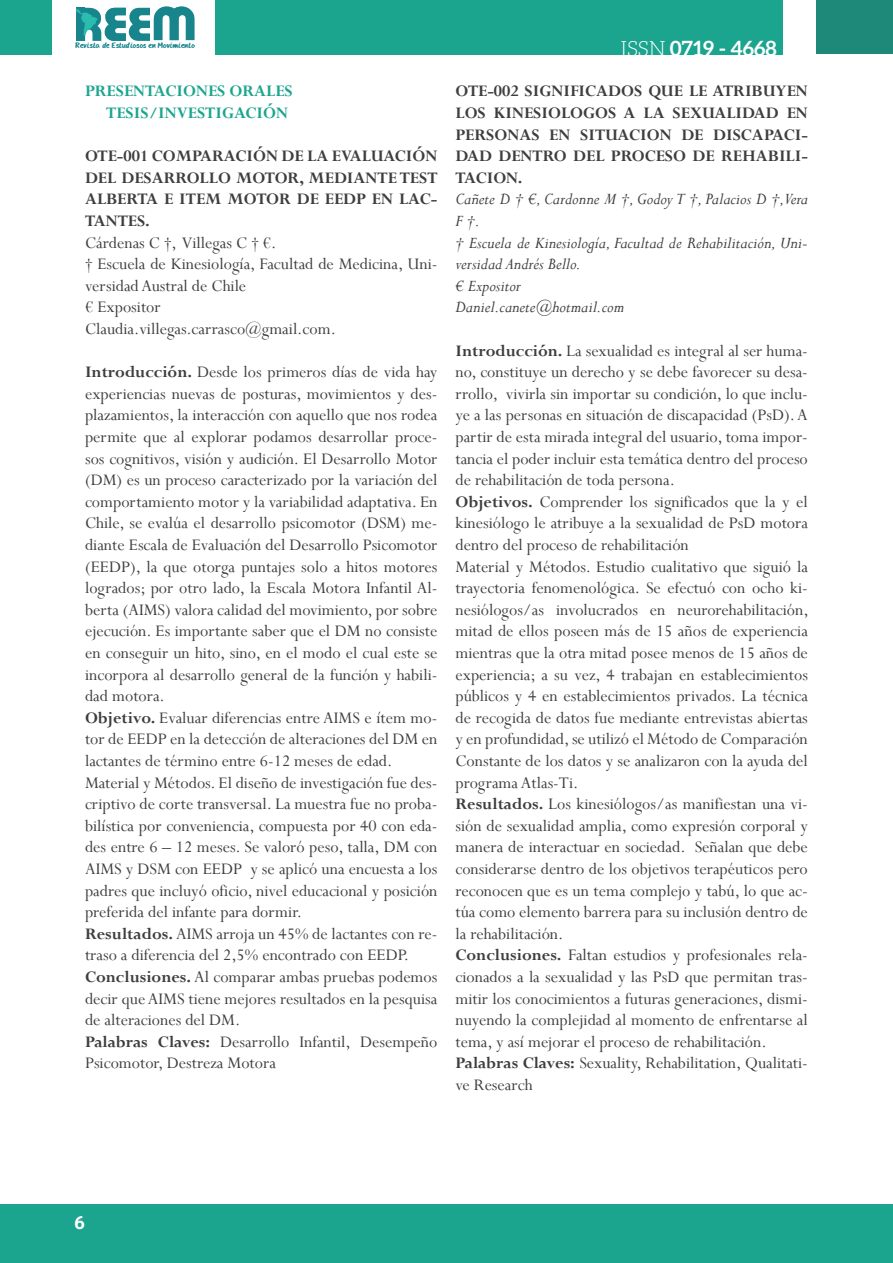
<style>
.page{position:relative;width:893px;height:1263px;background:#fff}
.page>*{position:absolute;margin:0;border:0;box-sizing:border-box;transform-origin:0 0}
.t1{font:700 21px "Aleo";color:#fff}
.t2{font:18px/21.6px "Perpetua";color:#3e3e3f;text-align:justify}
.t3{font:700 18px/21.6px "Perpetua";color:#3e3e3f;text-align:justify}
.t4{font:italic 18px/21.6px "Perpetua";color:#3e3e3f}
.t5{font:700 18px "Perpetua";color:#1ba58e}
.t6{font:700 18px "Aller";color:#fff}
.t7{font:8.1px "HANDYHANDY";color:#18858d}
.s1{font-weight:300}
.s2{font-weight:700}
</style>
<div class="page">
<div style="left:0;top:1205px;width:893px;height:58px;background:#1ba58e"></div>
<div style="left:0;top:0;width:51px;height:54px;background:#1ba58e"></div>
<div style="left:816px;top:0;width:77px;height:54px;background:#1e8978"></div>
<div style="left:215px;top:0;width:567px;height:54px;background:#1ba58e"></div>
<svg style="left:76px;top:6px;width:119px;height:35px"></svg>
<p class="t7" style="left:75px;top:42px;width:121px">Revista de Estudiosos en Movimiento</p>
<p class="t1" style="left:621px;top:36px;width:158px"><span class="s1">ISSN</span> 0719 - 4668</p>
<p class="t5" style="left:85px;top:80px;width:209px">PRESENTACIONES ORALES</p>
<p class="t5" style="left:106px;top:101px;width:183px">TESIS/INVESTIGACIÓN</p>
<p class="t3" style="left:85px;top:145px;width:354px">OTE-001 COMPARACIÓN DE LA EVALUACIÓN DEL DESARROLLO MOTOR, MEDIANTE TEST ALBERTA E ITEM MOTOR DE EEDP EN LAC-TANTES.</p>
<p class="t2" style="left:85px;top:231px;width:193px">Cárdenas C †, Villegas C † €.</p>
<p class="t2" style="left:85px;top:253px;width:354px">† Escuela de Kinesiología, Facultad de Medicina, Uni&shy;versidad Austral de Chile</p>
<p class="t2" style="left:85px;top:296px;width:77px">€ Expositor</p>
<p class="t2" style="left:85px;top:318px;width:252px">Claudia.villegas.carrasco@gmail.com.</p>
<p class="t2" style="left:85px;top:361px;width:354px"><span class="s2">Introducción.</span> Desde los primeros días de vida hay experiencias nuevas de posturas, movimientos y des&shy;plazamientos, la interacción con aquello que nos rodea permite que al explorar podamos desarrollar proce&shy;sos cognitivos, visión y audición. El Desarrollo Motor (DM) es un proceso caracterizado por la variación del comportamiento motor y la variabilidad adaptativa. En Chile, se evalúa el desarrollo psicomotor (DSM) me&shy;diante Escala de Evaluación del Desarrollo Psicomotor (EEDP), la que otorga puntajes solo a hitos motores logrados; por otro lado, la Escala Motora Infantil Al&shy;berta (AIMS) valora calidad del movimiento, por sobre ejecución. Es importante saber que el DM no consiste en conseguir un hito, sino, en el modo el cual este se incorpora al desarrollo general de la función y habili&shy;dad motora.</p>
<p class="t2" style="left:85px;top:706px;width:354px"><span class="s2">Objetivo.</span> Evaluar diferencias entre AIMS e ítem mo&shy;tor de EEDP en la detección de alteraciones del DM en lactantes de término entre 6-12 meses de edad.</p>
<p class="t2" style="left:85px;top:771px;width:354px">Material y Métodos. El diseño de investigación fue des&shy;criptivo de corte transversal. La muestra fue no proba&shy;bilística por conveniencia, compuesta por 40 con eda&shy;des entre 6 – 12 meses. Se valoró peso, talla, DM con AIMS y DSM con EEDP y se aplicó una encuesta a los padres que incluyó oficio, nivel educacional y posición preferida del infante para dormir.</p>
<p class="t2" style="left:85px;top:922px;width:354px"><span class="s2">Resultados.</span> AIMS arroja un 45% de lactantes con re&shy;traso a diferencia del 2,5% encontrado con EEDP.</p>
<p class="t2" style="left:85px;top:966px;width:354px"><span class="s2">Conclusiones.</span> Al comparar ambas pruebas podemos decir que AIMS tiene mejores resultados en la pesquisa de alteraciones del DM.</p>
<p class="t2" style="left:85px;top:1030px;width:354px"><span class="s2">Palabras Claves:</span> Desarrollo Infantil, Desempeño<br>Psicomotor, Destreza Motora</p>
<p class="t3" style="left:455px;top:80px;width:354px">OTE-002 SIGNIFICADOS QUE LE ATRIBUYEN LOS KINESIOLOGOS A LA SEXUALIDAD EN PERSONAS EN SITUACION DE DISCAPACI-DAD DENTRO DEL PROCESO DE REHABILI-TACION.</p>
<p class="t4" style="left:455px;top:188px;width:354px">Cañete D † €, Cardonne M †, Godoy T †, Palacios D †,Vera<br>F †.</p>
<p class="t4" style="left:455px;top:231px;width:354px">† Escuela de Kinesiología, Facultad de Rehabilitación, Uni&shy;versidad Andrés Bello.</p>
<p class="t4" style="left:455px;top:274px;width:67px">€ Expositor</p>
<p class="t4" style="left:455px;top:296px;width:170px">Daniel.canete@hotmail.com</p>
<p class="t2" style="left:455px;top:339px;width:354px"><span class="s2">Introducción.</span> La sexualidad es integral al ser huma&shy;no, constituye un derecho y se debe favorecer su desa&shy;rrollo, vivirla sin importar su condición, lo que inclu&shy;ye a las personas en situación de discapacidad (PsD). A partir de esta mirada integral del usuario, toma impor&shy;tancia el poder incluir esta temática dentro del proceso de rehabilitación de toda persona.</p>
<p class="t2" style="left:455px;top:490px;width:354px"><span class="s2">Objetivos.</span> Comprender los significados que la y el kinesiólogo le atribuye a la sexualidad de PsD motora dentro del proceso de rehabilitación</p>
<p class="t2" style="left:455px;top:555px;width:355px">Material y Métodos. Estudio cualitativo que siguió la trayectoria fenomenológica. Se efectuó con ocho ki&shy;nesiólogos/as involucrados en neurorehabilitación, mitad de ellos poseen más de 15 años de experiencia mientras que la otra mitad posee menos de 15 años de experiencia; a su vez, 4 trabajan en establecimientos públicos y 4 en establecimientos privados. La técnica de recogida de datos fue mediante entrevistas abiertas y en profundidad, se utilizó el Método de Comparación Constante de los datos y se analizaron con la ayuda del programa Atlas-Ti.</p>
<p class="t2" style="left:455px;top:793px;width:354px"><span class="s2">Resultados.</span> Los kinesiólogos/as manifiestan una vi&shy;sión de sexualidad amplia, como expresión corporal y manera de interactuar en sociedad. Señalan que debe considerarse dentro de los objetivos terapéuticos pero reconocen que es un tema complejo y tabú, lo que ac&shy;túa como elemento barrera para su inclusión dentro de la rehabilitación.</p>
<p class="t2" style="left:455px;top:944px;width:354px"><span class="s2">Conclusiones.</span> Faltan estudios y profesionales rela&shy;cionados a la sexualidad y las PsD que permitan tras&shy;mitir los conocimientos a futuras generaciones, dismi&shy;nuyendo la complejidad al momento de enfrentarse al tema, y así mejorar el proceso de rehabilitación.</p>
<p class="t2" style="left:455px;top:1052px;width:354px"><span class="s2">Palabras Claves:</span> Sexuality, Rehabilitation, Qualitati&shy;ve Research</p>
<p class="t6" style="left:74px;top:1212px;width:12px">6</p>
</div>
